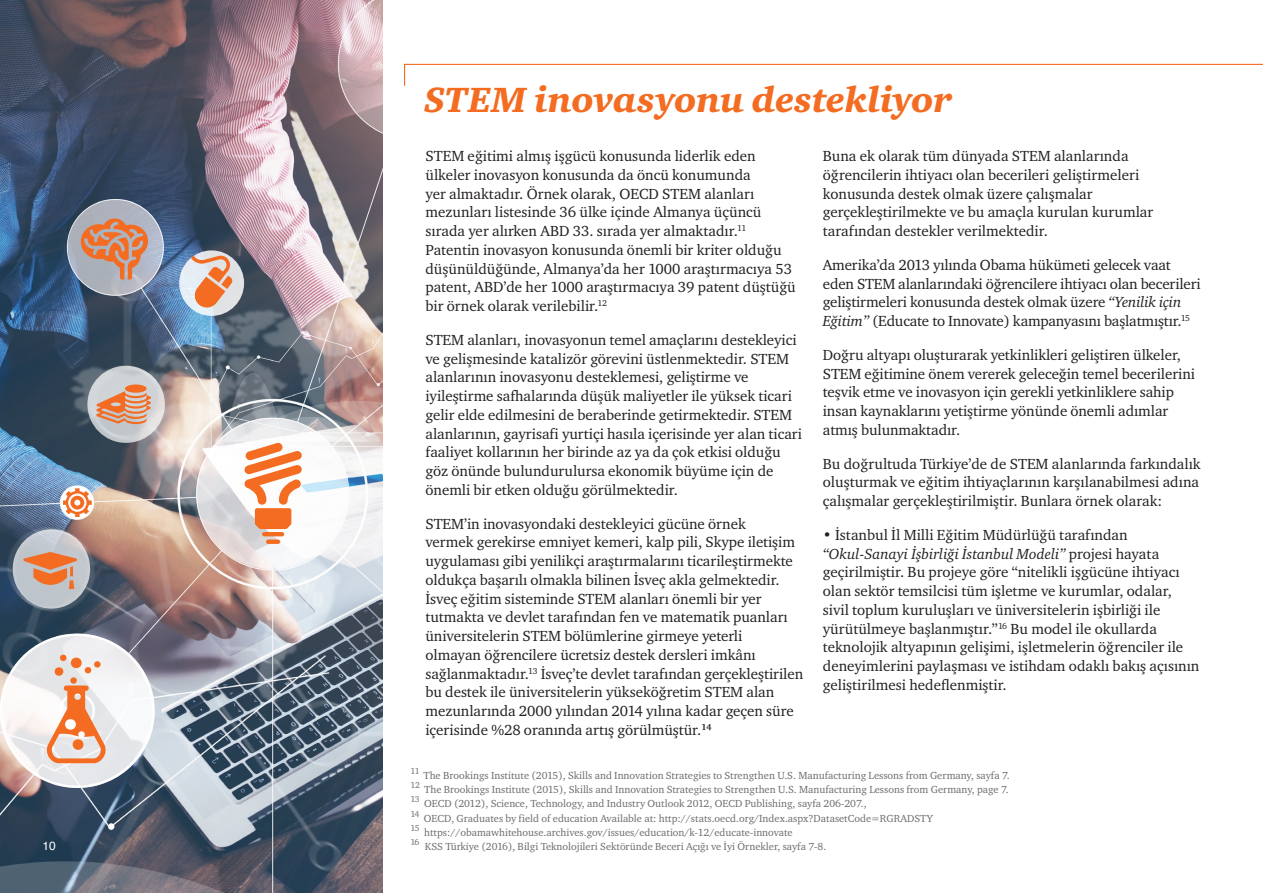
<style>
.page{position:relative;width:1263px;height:893px;background:#fff}
.page>*{position:absolute;margin:0;border:0;box-sizing:border-box;transform-origin:0 0}
.t1{font:italic 900 36px "ITC Charter Com";letter-spacing:-.005em;color:#f36c21}
.t2{font:15px/18.8px "ITC Charter Com Rergular";letter-spacing:-.005em;color:#231f20}
.t3{font:italic 15px "ITC Charter Com";color:#231f20}
.t4{font:12px "Helvetica";color:#fff}
.t5{font:10.5px "ITC Charter Com Rergular";color:#6c6d70}
.t6{font:8.7px "ITC Charter Com Rergular";letter-spacing:-.045em;color:#6c6d70}
.s1{font-family:"ITC Charter Com";font-style:italic}
.s2{font-family:"ITC Charter Com Rergular";font-style:normal}
</style>
<div class="page">
<svg style="left:404px;top:63px;width:859px;height:23px"></svg>
<img style="left:0;top:0;width:383px;height:893px">
<svg style="left:68px;top:199px;width:96px;height:97px;background:#b3b8c3"></svg>
<svg style="left:196px;top:418px;width:152px;height:151px"></svg>
<svg style="left:87px;top:366px;width:78px;height:77px;background:#cdd0d3"></svg>
<svg style="left:13px;top:529px;width:77px;height:80px;background:#c2c7cd"></svg>
<svg style="left:179px;top:250px;width:65px;height:66px"></svg>
<svg style="left:1px;top:634px;width:154px;height:154px"></svg>
<svg style="left:46px;top:654px;width:60px;height:109px"></svg>
<svg style="left:81px;top:218px;width:67px;height:61px;background:#ca957d"></svg>
<svg style="left:96px;top:384px;width:55px;height:40px;background:#dca587"></svg>
<svg style="left:63px;top:488px;width:29px;height:29px"></svg>
<svg style="left:244px;top:442px;width:58px;height:102px"></svg>
<svg style="left:23px;top:552px;width:54px;height:37px;background:#d89876"></svg>
<svg style="left:191px;top:255px;width:41px;height:53px;background:#e9ae8e"></svg>
<h1 class="t1" style="left:424px;top:78px;width:529px">STEM inovasyonu destekliyor</h1>
<p class="t2" style="left:425px;top:146px;width:372px">STEM eğitimi almış işgücü konusunda liderlik eden ülkeler inovasyon konusunda da öncü konumunda<br>yer almaktadır. Örnek olarak, OECD STEM alanları mezunları listesinde 36 ülke içinde Almanya üçüncü sırada yer alırken ABD 33. sırada yer almaktadır.<sup>11<br></sup>Patentin inovasyon konusunda önemli bir kriter olduğu düşünüldüğünde, Almanya’da her 1000 araştırmacıya 53 patent, ABD’de her 1000 araştırmacıya 39 patent düştüğü bir örnek olarak verilebilir.<sup>12</sup></p>
<p class="t2" style="left:425px;top:330px;width:378px">STEM alanları, inovasyonun temel amaçlarını destekleyici ve gelişmesinde katalizör görevini üstlenmektedir. STEM alanlarının inovasyonu desteklemesi, geliştirme ve iyileştirme safhalarında düşük maliyetler ile yüksek ticari gelir elde edilmesini de beraberinde getirmektedir. STEM alanlarının, gayrisafi yurtiçi hasıla içerisinde yer alan ticari faaliyet kollarının her birinde az ya da çok etkisi olduğu göz önünde bulundurulursa ekonomik büyüme için de önemli bir etken olduğu görülmektedir.</p>
<p class="t2" style="left:425px;top:514px;width:379px">STEM’in inovasyondaki destekleyici gücüne örnek<br>vermek gerekirse emniyet kemeri, kalp pili, Skype iletişim uygulaması gibi yenilikçi araştırmalarını ticarileştirmekte oldukça başarılı olmakla bilinen İsveç akla gelmektedir.<br>İsveç eğitim sisteminde STEM alanları önemli bir yer tutmakta ve devlet tarafından fen ve matematik puanları üniversitelerin STEM bölümlerine girmeye yeterli<br>olmayan öğrencilere ücretsiz destek dersleri imkânı sağlanmaktadır.<sup>13</sup> İsveç’te devlet tarafından gerçekleştirilen bu destek ile üniversitelerin yükseköğretim STEM alan mezunlarında 2000 yılından 2014 yılına kadar geçen süre içerisinde %28 oranında artış görülmüştür.<sup>14</sup></p>
<p class="t2" style="left:823px;top:146px;width:332px">Buna ek olarak tüm dünyada STEM alanlarında öğrencilerin ihtiyacı olan becerileri geliştirmeleri konusunda destek olmak üzere çalışmalar gerçekleştirilmekte ve bu amaçla kurulan kurumlar tarafından destekler verilmektedir.</p>
<p class="t2" style="left:823px;top:255px;width:379px">Amerika’da 2013 yılında Obama hükümeti gelecek vaat eden STEM alanlarındaki öğrencilere ihtiyacı olan becerileri geliştirmeleri konusunda destek olmak üzere <span class="s1">“Yenilik için Eğitim”</span> (Educate to Innovate) kampanyasını başlatmıştır.<sup>15</sup></p>
<p class="t2" style="left:823px;top:345px;width:374px">Doğru altyapı oluşturarak yetkinlikleri geliştiren ülkeler, STEM eğitimine önem vererek geleceğin temel becerilerini teşvik etme ve inovasyon için gerekli yetkinliklere sahip insan kaynaklarını yetiştirme yönünde önemli adımlar atmış bulunmaktadır.</p>
<p class="t2" style="left:823px;top:454px;width:379px;text-align:justify">Bu doğrultuda Türkiye’de de STEM alanlarında farkındalık oluşturmak ve eğitim ihtiyaçlarının karşılanabilmesi adına çalışmalar gerçekleştirilmiştir. Bunlara örnek olarak:</p>
<p class="t2" style="left:823px;top:525px;width:306px">• İstanbul İl Milli Eğitim Müdürlüğü tarafından</p>
<p class="t3" style="left:823px;top:545px;width:338px">“Okul-Sanayi İşbirliği İstanbul Modeli” <span class="s2">projesi hayata</span></p>
<p class="t2" style="left:823px;top:563px;width:378px">geçirilmiştir. Bu projeye göre “nitelikli işgücüne ihtiyacı olan sektör temsilcisi tüm işletme ve kurumlar, odalar, sivil toplum kuruluşları ve üniversitelerin işbirliği ile yürütülmeye başlanmıştır.”<sup>16</sup> Bu model ile okullarda teknolojik altyapının gelişimi, işletmelerin öğrenciler ile deneyimlerini paylaşması ve istihdam odaklı bakış açısının geliştirilmesi hedeflenmiştir.</p>
<p class="t6" style="left:410px;top:765px;width:11px">11</p>
<p class="t5" style="left:423px;top:769px;width:588px">The Brookings Institute (2015), Skills and Innovation Strategies to Strengthen U.S. Manufacturing Lessons from Germany, sayfa 7.</p>
<p class="t6" style="left:410px;top:780px;width:11px">12</p>
<p class="t5" style="left:424px;top:783px;width:586px">The Brookings Institute (2015), Skills and Innovation Strategies to Strengthen U.S. Manufacturing Lessons from Germany, page 7.</p>
<p class="t6" style="left:410px;top:794px;width:11px">13</p>
<p class="t5" style="left:424px;top:797px;width:444px">OECD (2012), Science, Technology, and Industry Outlook 2012, OECD Publishing, sayfa 206-207.,</p>
<p class="t6" style="left:410px;top:808px;width:11px">14</p>
<p class="t5" style="left:424px;top:811px;width:511px">OECD, Graduates by field of education Available at: http://stats.oecd.org/Index.aspx?DatasetCode=RGRADSTY</p>
<p class="t6" style="left:410px;top:822px;width:11px">15</p>
<p class="t5" style="left:424px;top:826px;width:370px">https://obamawhitehouse.archives.gov/issues/education/k-12/educate-innovate</p>
<p class="t6" style="left:410px;top:837px;width:11px">16</p>
<p class="t4" style="left:43px;top:836px;width:15px">10</p>
<p class="t5" style="left:425px;top:840px;width:403px">KSS Türkiye (2016), Bilgi Teknolojileri Sektöründe Beceri Açığı ve İyi Örnekler, sayfa 7-8.</p>
</div>
